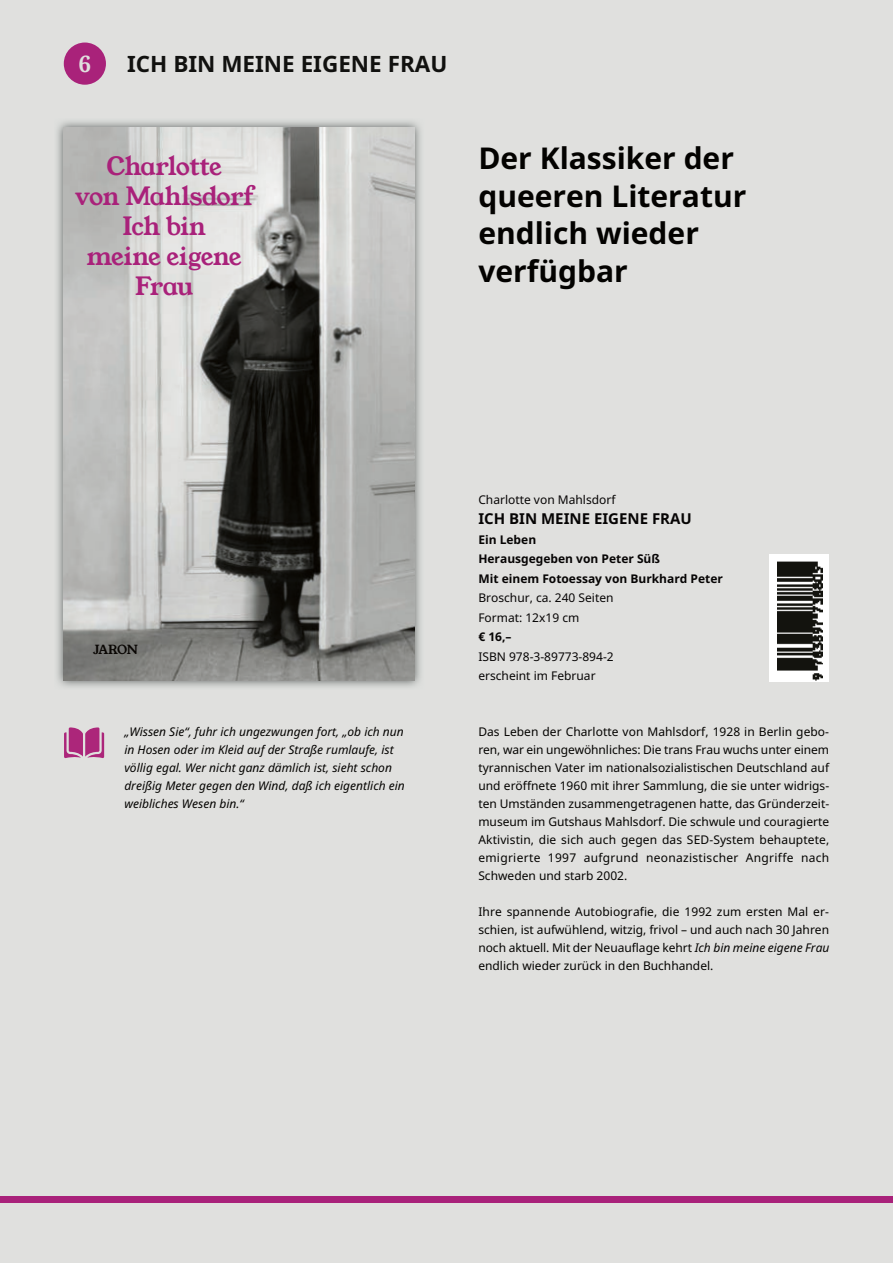
<style>
.page{position:relative;width:893px;height:1263px;background:#e0e0de}
.page>*{position:absolute;margin:0;border:0;box-sizing:border-box;transform-origin:0 0}
.t1{font:700 30px/37.5px "Noto Sans";color:#030200}
.t2{font:24.75px/29.8px "Young Serif";letter-spacing:-.025em;color:#a9217a;text-align:center}
.t3{font:700 22.5px "Noto Sans";color:#11110f}
.t4{font:700 22.5px "Noto Serif";color:#e0e0de}
.t5{font:700 15px "Noto Sans";color:#060404}
.t6{font:12.45px "Young Serif";letter-spacing:-.055em;color:#090603}
.t7{font:12px/18px "Noto Sans";color:#030200;text-align:justify}
.t8{font:italic 12px/18px "Noto Sans";color:#030200}
.t9{font:12px/19.5px "Noto Sans";color:#060404}
.t10{font:700 12px/19.5px "Noto Sans";color:#060404}
.s1{font-style:italic}
</style>
<div class="page">
<img style="left:57px;top:121px;width:364px;height:566px">
<img style="left:64px;top:128px;width:351px;height:552px">
<svg style="left:64px;top:727px;width:40px;height:31px"></svg>
<div style="left:770px;top:554px;width:59px;height:128px;background:#fff"></div>
<img style="left:777px;top:561px;width:45px;height:120px">
<div style="left:64px;top:43px;width:42px;height:42px;background:#a9227a;border-radius:50%"></div>
<div style="left:0;top:1196px;width:893px;height:6px;background:#a9227a"></div>
<h3 class="t4" style="left:79px;top:51px;width:14px">6</h3>
<h3 class="t3" style="left:127px;top:54px;width:322px">ICH BIN MEINE EIGENE FRAU</h3>
<h2 class="t2" style="left:75px;top:153px;width:179px">Charlotte<br>von Mahlsdorf<br>Ich bin<br>meine eigene<br>Frau</h2>
<h1 class="t1" style="left:478px;top:143px;width:269px">Der Klassiker der queeren Literatur endlich wieder verf¸gbar</h1>
<p class="t6" style="left:93px;top:644px;width:46px">JARON</p>
<p class="t8" style="left:124px;top:723px;width:282px">ÑWissen Sieì, fuhr ich ungezwungen fort, Ñob ich nun in Hosen oder im Kleid auf der Strafle rumlaufe, ist vˆllig egal. Wer nicht ganz d‰mlich ist, sieht schon dreiflig Meter gegen den Wind, dafl ich eigentlich ein weibliches Wesen bin.ì</p>
<p class="t9" style="left:478px;top:492px;width:139px">Charlotte von Mahlsdorf</p>
<p class="t5" style="left:478px;top:512px;width:215px">ICH BIN MEINE EIGENE FRAU</p>
<p class="t10" style="left:478px;top:531px;width:246px">Ein Leben<br>Herausgegeben von Peter S¸fl<br>Mit einem Fotoessay von Burkhard Peter</p>
<p class="t9" style="left:478px;top:589px;width:137px">Broschur, ca. 240 Seiten<br>Format: 12x19 cm</p>
<p class="t10" style="left:478px;top:628px;width:35px">Ä 16,ñ</p>
<p class="t9" style="left:478px;top:648px;width:137px">ISBN 978-3-89773-894-2 erscheint im Februar</p>
<p class="t7" style="left:478px;top:723px;width:352px">Das Leben der Charlotte von Mahlsdorf, 1928 in Berlin gebo&shy;ren, war ein ungewˆhnliches: Die trans Frau wuchs unter einem tyrannischen Vater im nationalsozialistischen Deutschland auf und erˆffnete 1960 mit ihrer Sammlung, die sie unter widrigs&shy;ten Umständen zusammengetragenen hatte, das Gründerzeit&shy;museum im Gutshaus Mahlsdorf. Die schwule und couragierte Aktivistin, die sich auch gegen das SED-System behauptete, emigrierte 1997 aufgrund neonazistischer Angriffe nach Schweden und starb 2002.</p>
<p class="t7" style="left:478px;top:903px;width:353px">Ihre spannende Autobiografie, die 1992 zum ersten Mal er&shy;schien, ist aufw¸hlend, witzig, frivol ñ und auch nach 30 Jahren noch aktuell. Mit der Neuauflage kehrt <span class="s1">Ich bin meine eigene Frau </span>endlich wieder zur¸ck in den Buchhandel.</p>
</div>
